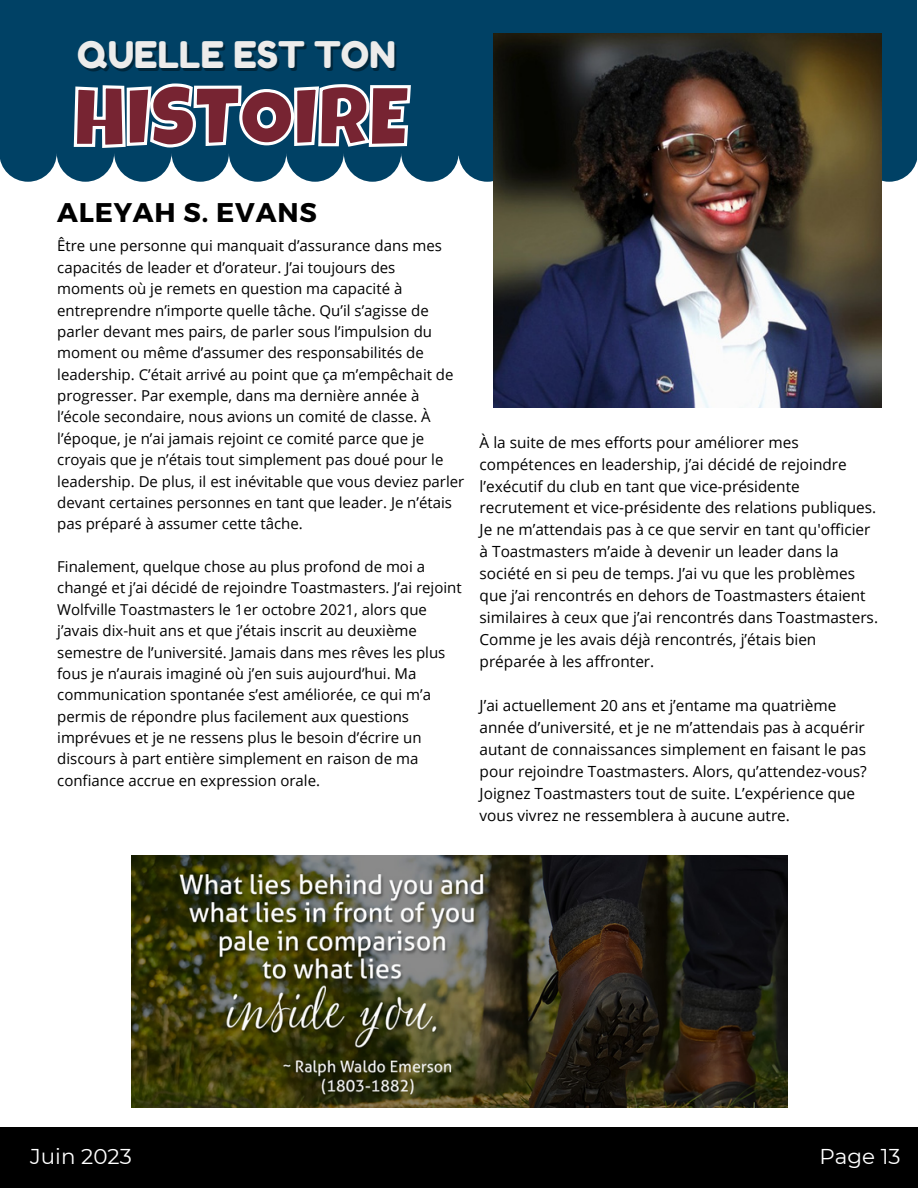
<style>
.page{position:relative;width:918px;height:1188px;background:#fff}
.page>*{position:absolute;margin:0;border:0;box-sizing:border-box;transform-origin:0 0}
.t1{font:83.4px "Luckiest Guy";color:#772432}
.t2{font:36.6px "Fredoka One";color:#edeceb}
.t3{font:700 27px "Montserrat";letter-spacing:.03em;color:#000}
.t4{font:21.45px "Montserrat";color:#fff}
.t5{font:15.45px/21.9px "Open Sans";color:#000}
.t6{font:15px/21.3px "Open Sans";color:#000}
</style>
<div class="page">
<img style="left:131px;top:856px;width:656px;height:252px">
<div style="left:0;top:0;width:917px;height:182px;background:#004165"></div>
<img style="left:494px;top:33px;width:388px;height:375px">
<svg style="left:73px;top:83px;width:338px;height:65px"></svg>
<div style="left:0;top:1127px;width:918px;height:61px;background:#000"></div>
<p class="t2" style="left:77px;top:33px;width:320px">QUELLE EST TON</p>
<p class="t1" style="left:74px;top:87px;width:336px">HISTOIRE</p>
<p class="t3" style="left:57px;top:195px;width:261px">ALEYAH S. EVANS</p>
<p class="t6" style="left:57px;top:235px;width:409px">Être une personne qui manquait d’assurance dans mes capacités de leader et d’orateur. J’ai toujours des moments où je remets en question ma capacité à entreprendre n’importe quelle tâche. Qu’il s’agisse de parler devant mes pairs, de parler sous l’impulsion du moment ou même d’assumer des responsabilités de leadership. C’était arrivé au point que ça m’empêchait de progresser. Par exemple, dans ma dernière année à l’école secondaire, nous avions un comité de classe. À l’époque, je n’ai jamais rejoint ce comité parce que je croyais que je n’étais tout simplement pas doué pour le leadership. De plus, il est inévitable que vous deviez parler devant certaines personnes en tant que leader. Je n’étais pas préparé à assumer cette tâche.</p>
<p class="t6" style="left:57px;top:556px;width:406px">Finalement, quelque chose au plus profond de moi a changé et j’ai décidé de rejoindre Toastmasters. J’ai rejoint Wolfville Toastmasters le 1er octobre 2021, alors que j’avais dix-huit ans et que j’étais inscrit au deuxième semestre de l’université. Jamais dans mes rêves les plus fous je n’aurais imaginé où j’en suis aujourd’hui. Ma communication spontanée s’est améliorée, ce qui m’a permis de répondre plus facilement aux questions imprévues et je ne ressens plus le besoin d’écrire un discours à part entière simplement en raison de ma confiance accrue en expression orale.</p>
<p class="t5" style="left:480px;top:431px;width:400px">À la suite de mes efforts pour améliorer mes compétences en leadership, j’ai décidé de rejoindre l’exécutif du club en tant que vice-présidente recrutement et vice-présidente des relations publiques.<br>Je ne m’attendais pas à ce que servir en tant qu'officier à Toastmasters m’aide à devenir un leader dans la société en si peu de temps. J’ai vu que les problèmes que j’ai rencontrés en dehors de Toastmasters étaient similaires à ceux que j’ai rencontrés dans Toastmasters.<br>Comme je les avais déjà rencontrés, j’étais bien préparée à les affronter.</p>
<p class="t5" style="left:480px;top:694px;width:389px">J’ai actuellement 20 ans et j’entame ma quatrième année d’université, et je ne m’attendais pas à acquérir autant de connaissances simplement en faisant le pas pour rejoindre Toastmasters. Alors, qu’attendez-vous?<br>Joignez Toastmasters tout de suite. L’expérience que vous vivrez ne ressemblera à aucune autre.</p>
<p class="t4" style="left:30px;top:1143px;width:103px">Juin 2023</p>
<p class="t4" style="left:820px;top:1143px;width:83px">Page 13</p>
</div>
